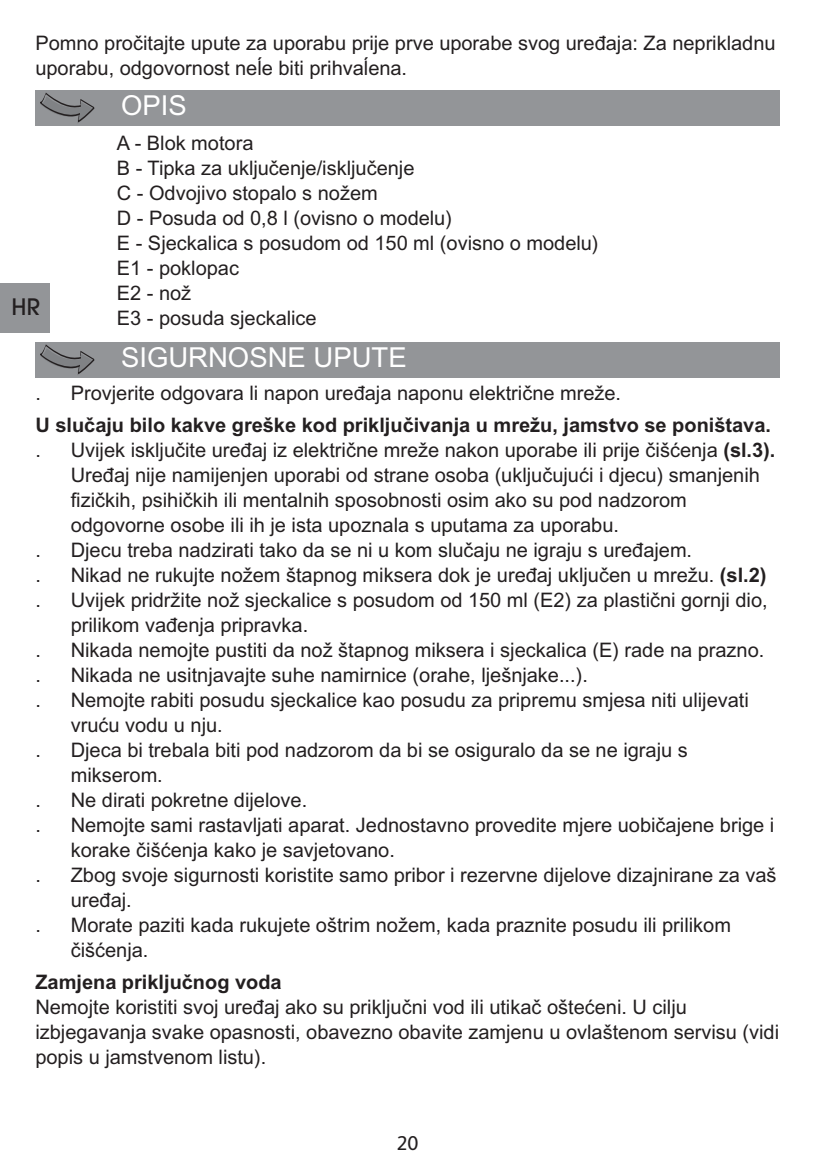
<style>
.page{position:relative;width:815px;height:1170px;background:#fff}
.page>*{position:absolute;margin:0;border:0;box-sizing:border-box;transform-origin:0 0}
.t1{font:27.5px "Arial CE";color:#fff}
.t2{font:500 22.5px "Avant Garde";color:#231f20}
.t3{font:20px/25px "Arial CE";color:#231f20}
.t4{font:700 20px "Arial CE";color:#231f20}
.t5{font:20px "FS Albert";color:#231f20}
.s1{font-weight:700}
</style>
<div class="page">
<div style="left:0;top:283px;width:50px;height:50px;background:#939598"></div>
<div style="left:35px;top:90px;width:745px;height:36px;background:#939598"></div>
<svg style="left:40px;top:93px;width:54px;height:30px"></svg>
<div style="left:35px;top:342px;width:745px;height:35px;background:#939598"></div>
<svg style="left:40px;top:344px;width:54px;height:31px"></svg>
<p class="t3" style="left:35px;top:32px;width:742px">Pomno pročitajte upute za uporabu prije prve uporabe svog uređaja: Za neprikladnu uporabu, odgovornost neĺe biti prihvaĺena.</p>
<p class="t2" style="left:12px;top:298px;width:30px">HR</p>
<h1 class="t1" style="left:121px;top:96px;width:67px">OPIS</h1>
<p class="t3" style="left:117px;top:132px;width:483px">A - Blok motora<br>B - Tipka za uključenje/isključenje<br>C - Odvojivo stopalo s nožem<br>D - Posuda od 0,8 l (ovisno o modelu)<br>E - Sjeckalica s posudom od 150 ml (ovisno o modelu)<br>E1 - poklopac<br>E2 - nož<br>E3 - posuda sjeckalice</p>
<h1 class="t1" style="left:121px;top:347px;width:287px">SIGURNOSNE UPUTE</h1>
<p class="t3" style="left:71px;top:382px;width:552px">Provjerite odgovara li napon uređaja naponu električne mreže.</p>
<p class="t4" style="left:35px;top:417px;width:737px">U slučaju bilo kakve greške kod priključivanja u mrežu, jamstvo se poništava.</p>
<p class="t3" style="left:35px;top:439px;width:7px">.</p>
<p class="t3" style="left:35px;top:382px;width:7px">.</p>
<p class="t3" style="left:71px;top:439px;width:706px">Uvijek isključite uređaj iz električne mreže nakon uporabe ili prije čišćenja <span class="s1">(sl.3).<br></span>Uređaj nije namijenjen uporabi od strane osoba (uključujući i djecu) smanjenih fizičkih, psihičkih ili mentalnih sposobnosti osim ako su pod nadzorom odgovorne osobe ili ih je ista upoznala s uputama za uporabu.</p>
<p class="t3" style="left:35px;top:539px;width:7px">.</p>
<p class="t3" style="left:35px;top:564px;width:7px">.</p>
<p class="t3" style="left:35px;top:589px;width:7px">.</p>
<p class="t3" style="left:35px;top:639px;width:7px">.</p>
<p class="t3" style="left:35px;top:664px;width:7px">.</p>
<p class="t3" style="left:35px;top:689px;width:7px">.</p>
<p class="t3" style="left:35px;top:739px;width:7px">.</p>
<p class="t3" style="left:35px;top:789px;width:7px">.</p>
<p class="t3" style="left:35px;top:814px;width:7px">.</p>
<p class="t3" style="left:35px;top:864px;width:7px">.</p>
<p class="t3" style="left:71px;top:539px;width:623px">Djecu treba nadzirati tako da se ni u kom slučaju ne igraju s uređajem.</p>
<p class="t3" style="left:71px;top:564px;width:697px">Nikad ne rukujte nožem štapnog miksera dok je uređaj uključen u mrežu. <span class="s1">(sl.2)</span></p>
<p class="t3" style="left:71px;top:589px;width:698px">Uvijek pridržite nož sjeckalice s posudom od 150 ml (E2) za plastični gornji dio, prilikom vađenja pripravka.</p>
<p class="t3" style="left:71px;top:639px;width:695px">Nikada nemojte pustiti da nož štapnog miksera i sjeckalica (E) rade na prazno.</p>
<p class="t3" style="left:71px;top:664px;width:519px">Nikada ne usitnjavajte suhe namirnice (orahe, lješnjake...).</p>
<p class="t3" style="left:71px;top:689px;width:680px">Nemojte rabiti posudu sjeckalice kao posudu za pripremu smjesa niti ulijevati vruću vodu u nju.</p>
<p class="t3" style="left:71px;top:739px;width:618px">Djeca bi trebala biti pod nadzorom da bi se osiguralo da se ne igraju s mikserom.</p>
<p class="t3" style="left:71px;top:789px;width:238px">Ne dirati pokretne dijelove.</p>
<p class="t3" style="left:71px;top:814px;width:705px">Nemojte sami rastavljati aparat. Jednostavno provedite mjere uobičajene brige i korake čišćenja kako je savjetovano.</p>
<p class="t3" style="left:71px;top:864px;width:707px">Zbog svoje sigurnosti koristite samo pribor i rezervne dijelove dizajnirane za vaš uređaj.</p>
<p class="t3" style="left:71px;top:914px;width:662px">Morate paziti kada rukujete oštrim nožem, kada praznite posudu ili prilikom čišćenja.</p>
<p class="t4" style="left:35px;top:974px;width:248px">Zamjena priključnog voda</p>
<p class="t3" style="left:35px;top:996px;width:745px">Nemojte koristiti svoj uređaj ako su priključni vod ili utikač oštećeni. U cilju izbjegavanja svake opasnosti, obavezno obavite zamjenu u ovlaštenom servisu (vidi popis u jamstvenom listu).</p>
<p class="t3" style="left:35px;top:914px;width:7px">.</p>
<p class="t5" style="left:396px;top:1135px;width:23px">20</p>
</div>
